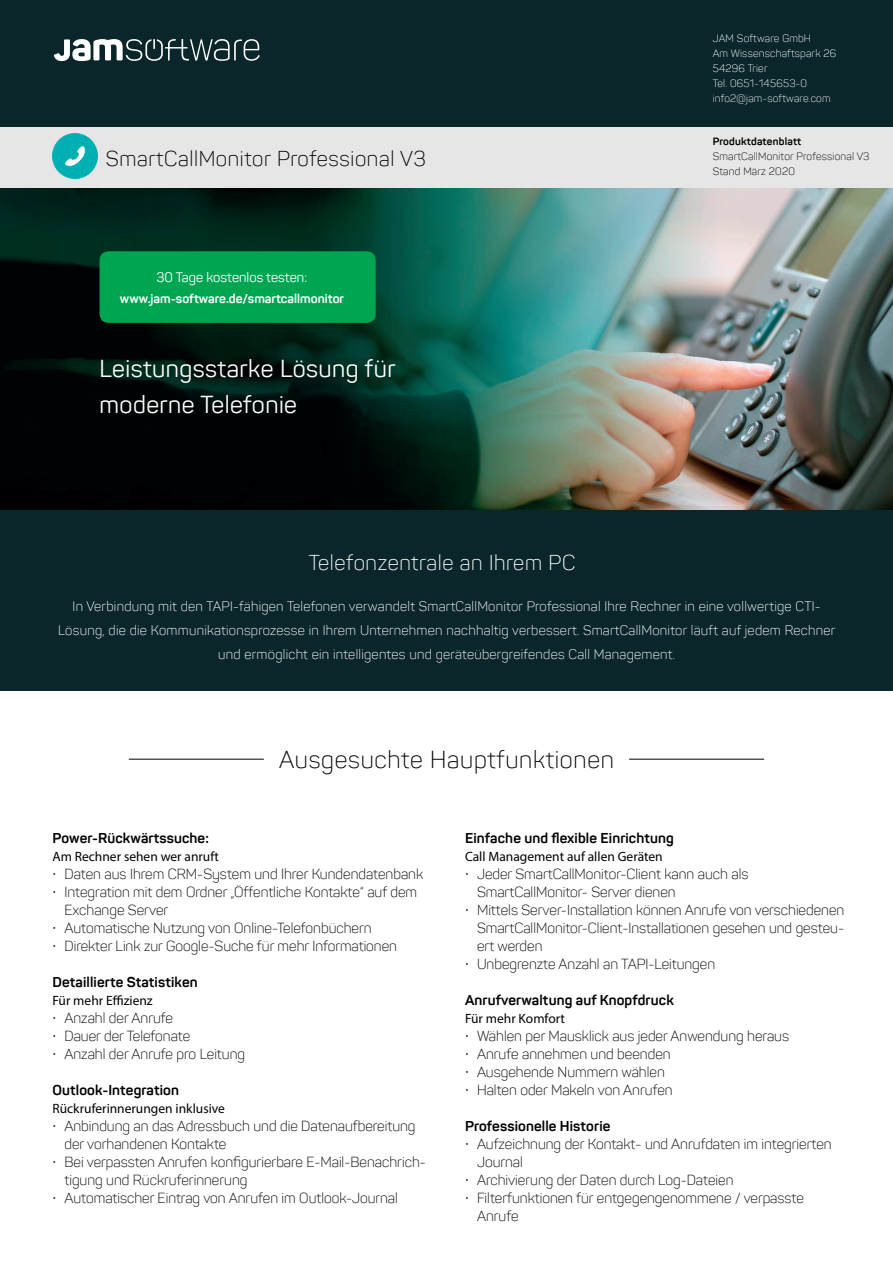
<style>
.page{position:relative;width:893px;height:1263px;background:#fff}
.page>*{position:absolute;margin:0;border:0;box-sizing:border-box;transform-origin:0 0}
.t1{font:24px/36px "Panton";letter-spacing:.02em;color:#fff}
.t2{font:300 24px "Panton";letter-spacing:.03em;color:#000001}
.t3{font:300 21px "Panton";letter-spacing:.03em;color:#000001}
.t4{font:300 21px "Panton";letter-spacing:.03em;color:#fff}
.t5{font:300 14.25px/18px "Panton";color:#000001}
.t6{font:700 14.25px "Panton";letter-spacing:.01em;color:#000001}
.t7{font:300 13.5px/24px "Panton";letter-spacing:.02em;color:#fff;text-align:center}
.t8{font:13.5px "Myriad Pro";color:#000001}
.t9{font:13.5px "Panton";color:#fff}
.t10{font:700 12.75px "Panton";color:#fff}
.t11{font:300 10.5px/15px "Panton";letter-spacing:.02em;color:#fff}
.t12{font:300 10.5px/15px "Panton";letter-spacing:.02em;color:#000001}
.t13{font:700 10.5px "Panton";letter-spacing:.02em;color:#000001}
.s1{font-weight:400;font-size:18px}
</style>
<div class="page">
<img style="left:0;top:188px;width:893px;height:322px">
<div style="left:0;top:510px;width:893px;height:180px;background:#0a262a"></div>
<div style="left:0;top:0;width:893px;height:128px;background:#0a262a"></div>
<svg style="left:54px;top:39px;width:206px;height:22px"></svg>
<div style="left:0;top:128px;width:893px;height:60px;background:#e5e6e5"></div>
<img style="left:52px;top:134px;width:46px;height:45px">
<div style="left:100px;top:251px;width:276px;height:72px;background:#00a552;border-radius:9px"></div>
<hr style="left:629px;top:759px;width:135px;height:1px;background:#000001">
<hr style="left:129px;top:759px;width:135px;height:1px;background:#000001">
<h2 class="t3" style="left:106px;top:146px;width:321px">SmartCallMonitor Professional V3</h2>
<p class="t9" style="left:157px;top:269px;width:152px">30 Tage kostenlos testen:</p>
<p class="t10" style="left:120px;top:290px;width:226px">www.jam-software.de/smartcallmonitor</p>
<h1 class="t1" style="left:100px;top:350px;width:298px">Leistungsstarke Lösung für moderne Telefonie</h1>
<h2 class="t4" style="left:309px;top:550px;width:268px">Telefonzentrale an Ihrem PC</h2>
<p class="t11" style="left:713px;top:31px;width:125px">JAM Software GmbH<br>Am Wissenschaftspark 26<br>54296 Trier<br>Tel. 0651-145653-0 info2@jam-software.com</p>
<p class="t13" style="left:713px;top:135px;width:90px">Produktdatenblatt</p>
<p class="t12" style="left:713px;top:149px;width:158px">SmartCallMonitor Professional V3<br>Stand März 2020</p>
<p class="t7" style="left:58px;top:594px;width:778px">In Verbindung mit den TAPI-fähigen Telefonen verwandelt SmartCallMonitor Professional Ihre Rechner in eine vollwertige CTI-<br>Lösung, die die Kommunikationsprozesse in Ihrem Unternehmen nachhaltig verbessert. SmartCallMonitor läuft auf jedem Rechner und ermöglicht ein intelligentes und geräteübergreifendes Call Management.</p>
<h1 class="t2" style="left:279px;top:745px;width:336px">Ausgesuchte Hauptfunktionen</h1>
<p class="t6" style="left:52px;top:829px;width:158px">Power-Rückwärtssuche:</p>
<p class="t8" style="left:52px;top:848px;width:168px">Am Rechner sehen wer anruft</p>
<p class="t5" style="left:52px;top:865px;width:372px"><span class="s1">·</span> Daten aus Ihrem CRM-System und Ihrer Kundendatenbank</p>
<p class="t5" style="left:52px;top:883px;width:366px"><span class="s1">·</span> Integration mit dem Ordner „Öffentliche Kontakte“ auf dem</p>
<p class="t5" style="left:65px;top:901px;width:105px">Exchange Server</p>
<p class="t5" style="left:52px;top:919px;width:320px"><span class="s1">·</span> Automatische Nutzung von Online-Telefonbüchern</p>
<p class="t5" style="left:52px;top:937px;width:346px"><span class="s1">·</span> Direkter Link zur Google-Suche für mehr Informationen</p>
<p class="t6" style="left:53px;top:973px;width:147px">Detaillierte Statistiken</p>
<p class="t8" style="left:52px;top:992px;width:102px">Für mehr Effizienz</p>
<p class="t5" style="left:52px;top:1009px;width:194px"><span class="s1">·</span> Anzahl der Anrufe<br><span class="s1">·</span> Dauer der Telefonate<br><span class="s1">·</span> Anzahl der Anrufe pro Leitung</p>
<p class="t6" style="left:53px;top:1081px;width:128px">Outlook-Integration</p>
<p class="t8" style="left:52px;top:1100px;width:174px">Rückruferinnerungen inklusive</p>
<p class="t5" style="left:52px;top:1117px;width:365px"><span class="s1">·</span> Anbindung an das Adressbuch und die Datenaufbereitung</p>
<p class="t5" style="left:65px;top:1135px;width:163px">der vorhandenen Kontakte</p>
<p class="t5" style="left:52px;top:1153px;width:375px"><span class="s1">·</span> Bei verpassten Anrufen konfigurierbare E-Mail-Benachrich-</p>
<p class="t5" style="left:65px;top:1171px;width:184px">tigung und Rückruferinnerung</p>
<p class="t5" style="left:52px;top:1189px;width:347px"><span class="s1">·</span> Automatischer Eintrag von Anrufen im Outlook-Journal</p>
<p class="t6" style="left:465px;top:829px;width:210px">Einfache und flexible Einrichtung</p>
<p class="t8" style="left:465px;top:848px;width:199px">Call Management auf allen Geräten</p>
<p class="t5" style="left:465px;top:865px;width:285px"><span class="s1">·</span> Jeder SmartCallMonitor-Client kann auch als</p>
<p class="t5" style="left:477px;top:883px;width:200px">SmartCallMonitor- Server dienen</p>
<p class="t5" style="left:465px;top:901px;width:381px"><span class="s1">·</span> Mittels Server-Installation können Anrufe von verschiedenen</p>
<p class="t5" style="left:477px;top:919px;width:369px">SmartCallMonitor-Client-Installationen gesehen und gesteu-</p>
<p class="t5" style="left:477px;top:937px;width:67px">ert werden</p>
<p class="t5" style="left:465px;top:955px;width:252px"><span class="s1">·</span> Unbegrenzte Anzahl an TAPI-Leitungen</p>
<p class="t6" style="left:465px;top:991px;width:210px">Anrufverwaltung auf Knopfdruck</p>
<p class="t8" style="left:465px;top:1010px;width:101px">Für mehr Komfort</p>
<p class="t5" style="left:465px;top:1027px;width:326px"><span class="s1">·</span> Wählen per Mausklick aus jeder Anwendung heraus <span class="s1">·</span> Anrufe annehmen und beenden<br><span class="s1">·</span> Ausgehende Nummern wählen<br><span class="s1">·</span> Halten oder Makeln von Anrufen</p>
<p class="t6" style="left:465px;top:1117px;width:147px">Professionelle Historie</p>
<p class="t5" style="left:465px;top:1135px;width:368px"><span class="s1">·</span> Aufzeichnung der Kontakt- und Anrufdaten im integrierten</p>
<p class="t5" style="left:477px;top:1153px;width:47px">Journal</p>
<p class="t5" style="left:465px;top:1171px;width:270px"><span class="s1">·</span> Archivierung der Daten durch Log-Dateien</p>
<p class="t5" style="left:465px;top:1189px;width:340px"><span class="s1">·</span> Filterfunktionen für entgegengenommene / verpasste</p>
<p class="t5" style="left:477px;top:1207px;width:43px">Anrufe</p>
</div>
